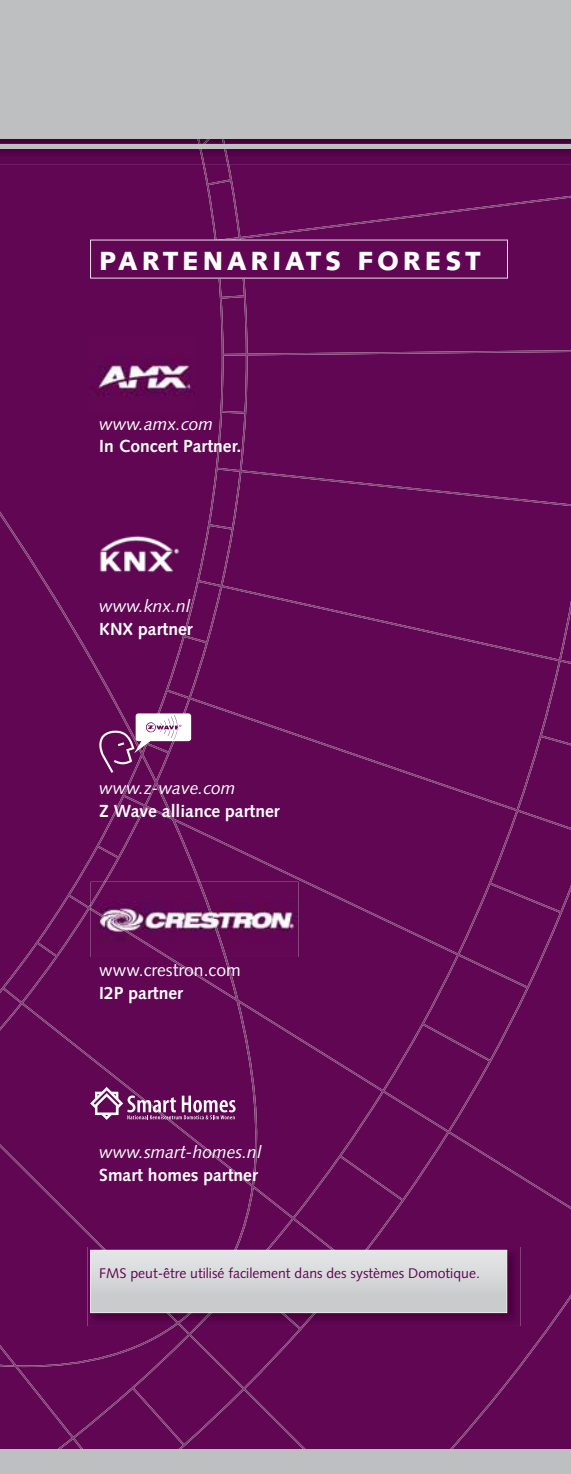
<style>
.page{position:relative;width:571px;height:1474px;background:#fff}
.page>*{position:absolute;margin:0;border:0;box-sizing:border-box;transform-origin:0 0}
.t1{font:900 26.25px "Syntax";letter-spacing:.15em;color:#fff}
.t2{font:700 17.5px "Syntax";color:#fff}
.t3{font:italic 17.5px "Syntax";color:#fff}
.t4{font:17.5px "Syntax";color:#fff}
.t5{font:14px "Syntax";color:#600653}
</style>
<div class="page">
<div style="left:0;top:165px;width:570px;height:1284px;background:#600653"></div>
<div style="left:0;top:1449px;width:570px;height:24px;background:#bdbfc0"></div>
<div style="left:0;top:0;width:570px;height:139px;background:#bdbfc0"></div>
<img style="left:0;top:139px;width:570px;height:26px">
<img style="left:201px;top:157px;width:28px;height:8px">
<img style="left:197px;top:139px;width:30px;height:18px">
<div style="left:0;top:144px;width:570px;height:5px;background:#bdbfc0"></div>
<img style="left:87px;top:1246px;width:433px;height:79px">
<img style="left:100px;top:1246px;width:269px;height:79px">
<svg style="left:90px;top:1249px;width:417px;height:64px;background:#d4d3d5"></svg>
<svg style="left:90px;top:239px;width:417px;height:39px;background:#650e58"></svg>
<img style="left:89px;top:336px;width:105px;height:75px">
<img style="left:226px;top:881px;width:72px;height:76px">
<img style="left:91px;top:881px;width:135px;height:76px">
<img style="left:92px;top:519px;width:95px;height:69px">
<svg style="left:90px;top:1086px;width:145px;height:33px;background:#88457e"></svg>
<svg style="left:99px;top:713px;width:92px;height:60px"></svg>
<h1 class="t1" style="left:99px;top:246px;width:382px">PARTENARIATS FOREST</h1>
<p class="t3" style="left:99px;top:413px;width:115px">www.amx.com</p>
<p class="t2" style="left:99px;top:436px;width:143px">In Concert Partner.</p>
<p class="t3" style="left:99px;top:595px;width:93px">www.knx.nl</p>
<p class="t2" style="left:99px;top:618px;width:95px">KNX partner</p>
<p class="t3" style="left:99px;top:777px;width:138px">www.z-wave.com</p>
<p class="t2" style="left:99px;top:800px;width:182px">Z Wave alliance partner</p>
<p class="t4" style="left:99px;top:959px;width:143px">www.crestron.com</p>
<p class="t2" style="left:99px;top:982px;width:85px">I2P partner</p>
<p class="t3" style="left:99px;top:1141px;width:164px">www.smart-homes.nl</p>
<p class="t2" style="left:99px;top:1164px;width:160px">Smart homes partner</p>
<p class="t5" style="left:99px;top:1264px;width:382px">FMS peut-être utilisé facilement dans des systèmes Domotique.</p>
</div>
